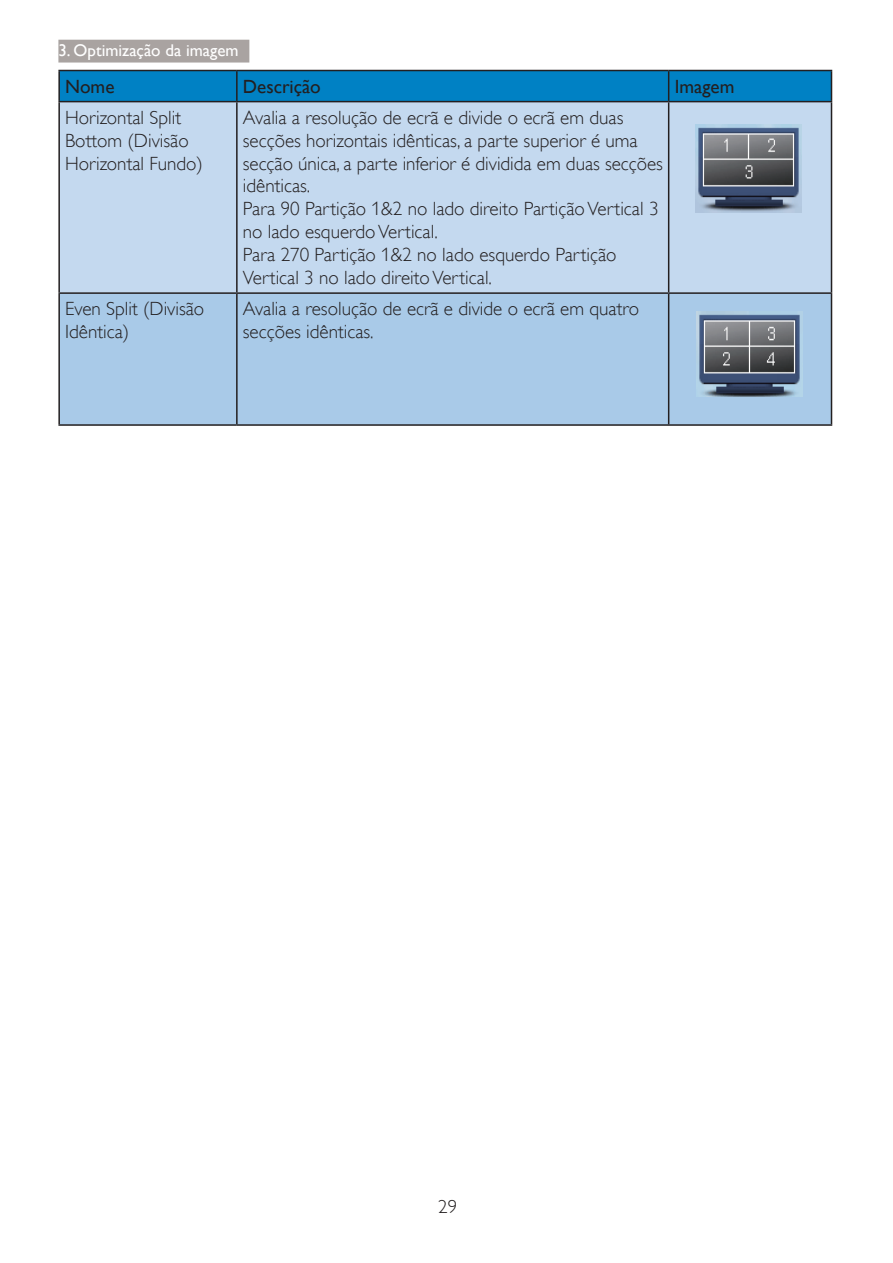
<style>
.page{position:relative;width:893px;height:1263px;background:#fff}
.page>*{position:absolute;margin:0;border:0;box-sizing:border-box;transform-origin:0 0}
.t1{font:19.05px/23px "Gill Sans Alt One WGL Light";color:#231f20}
.t2{font:19.05px "Gill Sans Alt One WGL";color:#231f20}
.t3{font:300 19.05px "Gill Alt One";color:#231f20}
.t4{font:16.95px "Gill Sans Alt One WGL";color:#fff}
</style>
<div class="page">
<svg style="left:58px;top:40px;width:191px;height:23px"></svg>
<div style="left:59px;top:44px;width:178px;height:16px;background:#a9a3a1"></div>
<svg style="left:60px;top:71px;width:771px;height:30px"></svg>
<div style="left:60px;top:102px;width:771px;height:190px;background:#c4d9ef"></div>
<div style="left:60px;top:294px;width:771px;height:130px;background:#a9cae8"></div>
<hr style="left:58px;top:70px;width:179px;height:1px;background:#231f20">
<hr style="left:58px;top:71px;width:2px;height:30px;background:#231f20">
<hr style="left:237px;top:70px;width:432px;height:1px;background:#231f20">
<hr style="left:236px;top:71px;width:2px;height:30px;background:#231f20">
<hr style="left:669px;top:70px;width:163px;height:1px;background:#231f20">
<hr style="left:668px;top:71px;width:1px;height:30px;background:#231f20">
<hr style="left:831px;top:71px;width:1px;height:30px;background:#231f20">
<hr style="left:58px;top:101px;width:179px;height:1px;background:#231f20">
<hr style="left:58px;top:102px;width:2px;height:190px;background:#231f20">
<hr style="left:237px;top:101px;width:432px;height:1px;background:#231f20">
<hr style="left:236px;top:102px;width:2px;height:190px;background:#231f20">
<hr style="left:669px;top:101px;width:163px;height:1px;background:#231f20">
<hr style="left:668px;top:102px;width:1px;height:190px;background:#231f20">
<hr style="left:831px;top:102px;width:1px;height:190px;background:#231f20">
<hr style="left:58px;top:292px;width:179px;height:2px;background:#231f20">
<hr style="left:58px;top:294px;width:2px;height:130px;background:#231f20">
<hr style="left:237px;top:292px;width:432px;height:2px;background:#231f20">
<hr style="left:236px;top:294px;width:2px;height:130px;background:#231f20">
<hr style="left:669px;top:292px;width:163px;height:2px;background:#231f20">
<hr style="left:668px;top:294px;width:1px;height:130px;background:#231f20">
<hr style="left:831px;top:294px;width:1px;height:130px;background:#231f20">
<hr style="left:58px;top:424px;width:179px;height:2px;background:#231f20">
<hr style="left:237px;top:424px;width:595px;height:2px;background:#231f20">
<img style="left:696px;top:124px;width:106px;height:89px">
<img style="left:696px;top:311px;width:107px;height:86px">
<p class="t4" style="left:58px;top:40px;width:182px">3. Optimização da imagem</p>
<p class="t2" style="left:65px;top:75px;width:51px">Nome</p>
<p class="t2" style="left:243px;top:75px;width:79px">Descrição</p>
<p class="t2" style="left:675px;top:75px;width:61px">Imagem</p>
<p class="t1" style="left:65px;top:106px;width:139px">Horizontal Split<br>Bottom (Divisão<br>Horizontal Fundo)</p>
<p class="t1" style="left:243px;top:106px;width:422px">Avalia a resolução de ecrã e divide o ecrã em duas secções horizontais idênticas, a parte superior é uma secção única, a parte inferior é dividida em duas secções idênticas.<br>Para 90 Partição 1&amp;2 no lado direito Partição Vertical 3 no lado esquerdo Vertical.<br>Para 270 Partição 1&amp;2 no lado esquerdo Partição Vertical 3 no lado direito Vertical.</p>
<p class="t1" style="left:65px;top:297px;width:141px">Even Split (Divisão<br>Idêntica)</p>
<p class="t1" style="left:243px;top:297px;width:398px">Avalia a resolução de ecrã e divide o ecrã em quatro secções idênticas.</p>
<p class="t3" style="left:438px;top:1200px;width:21px">29</p>
</div>
